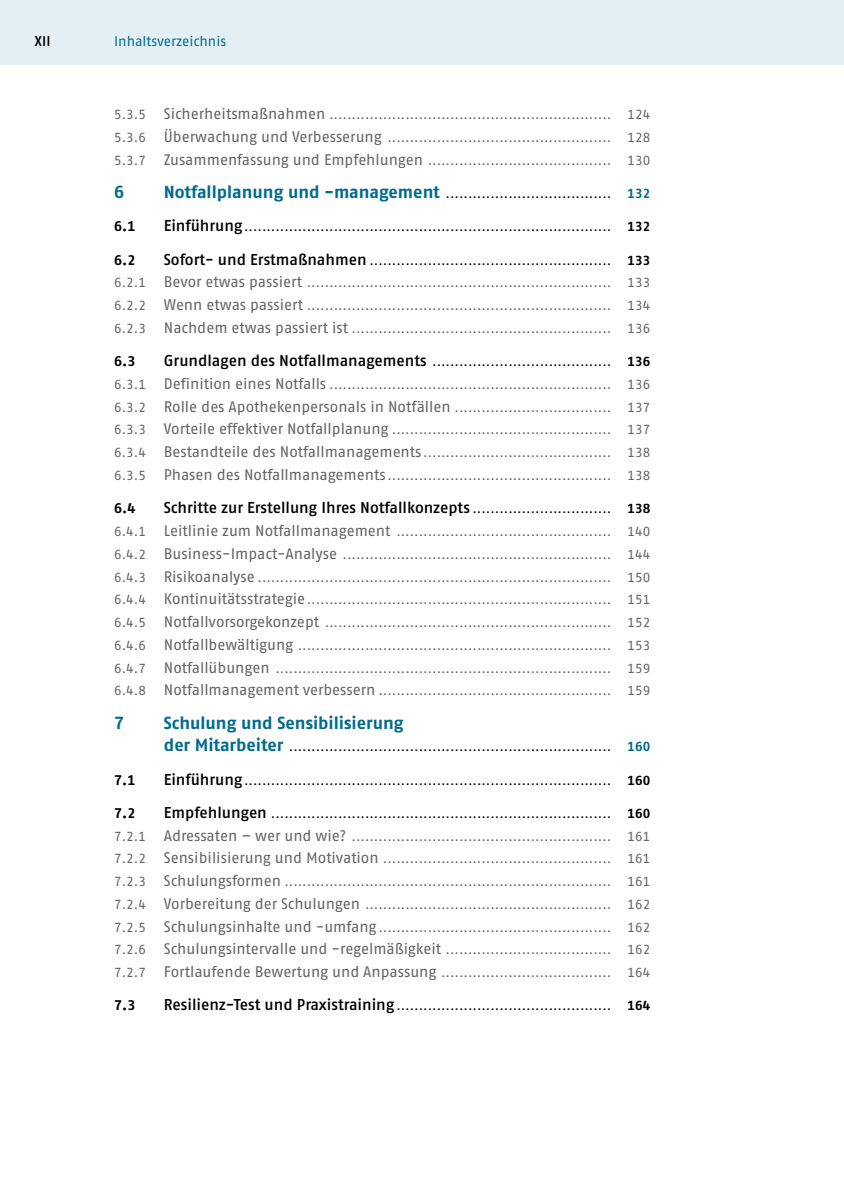
<style>
.page{position:relative;width:844px;height:1191px;background:#fff}
.page>*{position:absolute;margin:0;border:0;box-sizing:border-box;transform-origin:0 0}
.t1{font:700 17.5px "Fago Pro";color:#006b8d}
.t2{font:600 15.75px "Fago Pro";color:#000}
.t3{font:700 14px "Fago Pro";color:#000}
.t4{font:14px "Fago Pro";color:#006b8d}
.t5{font:600 14px "Fago Pro";color:#000}
.t6{font:13.12px "Fago Pro";color:#646363}
.t7{font:13.12px "Fago Pro";color:#000}
.s1{font-size:15.4px}
.s2{font-weight:700;font-size:17.5px;color:#006b8d}
.s3{font-weight:700;color:#006b8d}
.s4{font-weight:600;font-size:15.75px}
.s5{font-weight:700}
.s6{font-weight:400;font-size:13.12px}
.s7{font-weight:700;font-size:13.12px}
</style>
<div class="page">
<div style="left:114px;top:0;width:729px;height:64px;background:#e3eff5"></div>
<div style="left:0;top:0;width:114px;height:64px;background:#e3eff5"></div>
<p class="t5" style="left:35px;top:32px;width:17px">XII</p>
<p class="t4" style="left:114px;top:32px;width:113px">Inhaltsverzeichnis</p>
<p class="t6" style="left:114px;top:107px;width:537px">5.3.5 <span class="s1">Sicherheitsmaßnahmen</span> ............................................................... 124</p>
<p class="t6" style="left:114px;top:130px;width:537px">5.3.6 <span class="s1">Überwachung und Verbesserung</span> .................................................. 128</p>
<p class="t6" style="left:114px;top:152px;width:537px">5.3.7 <span class="s1">Zusammenfassung und Empfehlungen</span> ......................................... 130</p>
<p class="t1" style="left:114px;top:181px;width:12px">6</p>
<p class="t7" style="left:164px;top:186px;width:488px"><span class="s2">Notfallplanung und -management</span> ..................................... <span class="s3">132</span></p>
<p class="t3" style="left:114px;top:218px;width:23px">6.1</p>
<p class="t7" style="left:164px;top:219px;width:488px"><span class="s4">Einführung</span>.................................................................................. <span class="s5">132</span></p>
<p class="t3" style="left:114px;top:251px;width:23px">6.2</p>
<p class="t7" style="left:164px;top:252px;width:488px"><span class="s4">Sofort- und Erstmaßnahmen</span> ...................................................... <span class="s5">133</span></p>
<p class="t6" style="left:114px;top:275px;width:537px">6.2.1 <span class="s1">Bevor etwas passiert</span> .................................................................... 133</p>
<p class="t6" style="left:114px;top:298px;width:537px">6.2.2 <span class="s1">Wenn etwas passiert</span> .................................................................... 134</p>
<p class="t6" style="left:114px;top:320px;width:537px">6.2.3 <span class="s1">Nachdem etwas passiert ist</span> .......................................................... 136</p>
<p class="t3" style="left:114px;top:353px;width:23px">6.3</p>
<p class="t7" style="left:164px;top:354px;width:488px"><span class="s4">Grundlagen des Notfallmanagements</span> ........................................ <span class="s5">136</span></p>
<p class="t6" style="left:114px;top:376px;width:537px">6.3.1 <span class="s1">Definition eines Notfalls</span> ............................................................... 136</p>
<p class="t6" style="left:114px;top:399px;width:537px">6.3.2 <span class="s1">Rolle des Apothekenpersonals in Notfällen</span> ................................... 137</p>
<p class="t6" style="left:114px;top:422px;width:537px">6.3.3 <span class="s1">Vorteile effektiver Notfallplanung</span> ................................................. 137</p>
<p class="t6" style="left:114px;top:445px;width:537px">6.3.4 <span class="s1">Bestandteile des Notfallmanagements</span> .......................................... 138</p>
<p class="t6" style="left:114px;top:467px;width:537px">6.3.5 <span class="s1">Phasen des Notfallmanagements</span> .................................................. 138</p>
<p class="t3" style="left:114px;top:500px;width:23px">6.4</p>
<p class="t2" style="left:164px;top:498px;width:488px">Schritte zur Erstellung Ihres Notfallkonzepts <span class="s6">...............................</span> <span class="s7">138</span></p>
<p class="t6" style="left:114px;top:523px;width:537px">6.4.1 <span class="s1">Leitlinie zum Notfallmanagement</span> ................................................ 140</p>
<p class="t6" style="left:114px;top:546px;width:537px">6.4.2 <span class="s1">Business-Impact-Analyse</span> ............................................................ 144</p>
<p class="t6" style="left:114px;top:569px;width:537px">6.4.3 <span class="s1">Risikoanalyse</span> ............................................................................... 150</p>
<p class="t6" style="left:114px;top:592px;width:537px">6.4.4 <span class="s1">Kontinuitätsstrategie</span>.................................................................... 151</p>
<p class="t6" style="left:114px;top:614px;width:537px">6.4.5 <span class="s1">Notfallvorsorgekonzept</span> ................................................................ 152</p>
<p class="t6" style="left:114px;top:637px;width:537px">6.4.6 <span class="s1">Notfallbewältigung</span> ...................................................................... 153</p>
<p class="t6" style="left:114px;top:660px;width:537px">6.4.7 <span class="s1">Notfallübungen</span> ........................................................................... 159</p>
<p class="t6" style="left:114px;top:683px;width:537px">6.4.8 <span class="s1">Notfallmanagement verbessern</span> .................................................... 159</p>
<p class="t1" style="left:114px;top:712px;width:12px">7</p>
<p class="t1" style="left:164px;top:712px;width:241px">Schulung und Sensibilisierung</p>
<p class="t7" style="left:164px;top:739px;width:488px"><span class="s2">der Mitarbeiter</span> ........................................................................ <span class="s3">160</span></p>
<p class="t3" style="left:114px;top:771px;width:23px">7.1</p>
<p class="t7" style="left:164px;top:772px;width:488px"><span class="s4">Einführung</span>.................................................................................. <span class="s5">160</span></p>
<p class="t3" style="left:114px;top:804px;width:23px">7.2</p>
<p class="t7" style="left:164px;top:805px;width:488px"><span class="s4">Empfehlungen</span> ............................................................................ <span class="s5">160</span></p>
<p class="t6" style="left:114px;top:828px;width:537px">7.2.1 <span class="s1">Adressaten – wer und wie?</span> .......................................................... 161</p>
<p class="t6" style="left:114px;top:851px;width:537px">7.2.2 <span class="s1">Sensibilisierung und Motivation</span> ................................................... 161</p>
<p class="t6" style="left:114px;top:873px;width:537px">7.2.3 <span class="s1">Schulungsformen</span> ......................................................................... 161</p>
<p class="t6" style="left:114px;top:896px;width:537px">7.2.4 <span class="s1">Vorbereitung der Schulungen</span> ....................................................... 162</p>
<p class="t6" style="left:114px;top:919px;width:537px">7.2.5 <span class="s1">Schulungsinhalte und -umfang</span>.................................................... 162</p>
<p class="t6" style="left:114px;top:942px;width:537px">7.2.6 <span class="s1">Schulungsintervalle und -regelmäßigkeit</span> ..................................... 162</p>
<p class="t6" style="left:114px;top:964px;width:537px">7.2.7 <span class="s1">Fortlaufende Bewertung und Anpassung</span> ...................................... 164</p>
<p class="t3" style="left:114px;top:997px;width:23px">7.3</p>
<p class="t7" style="left:164px;top:998px;width:488px"><span class="s4">Resilienz-Test und Praxistraining</span>................................................ <span class="s5">164</span></p>
</div>
